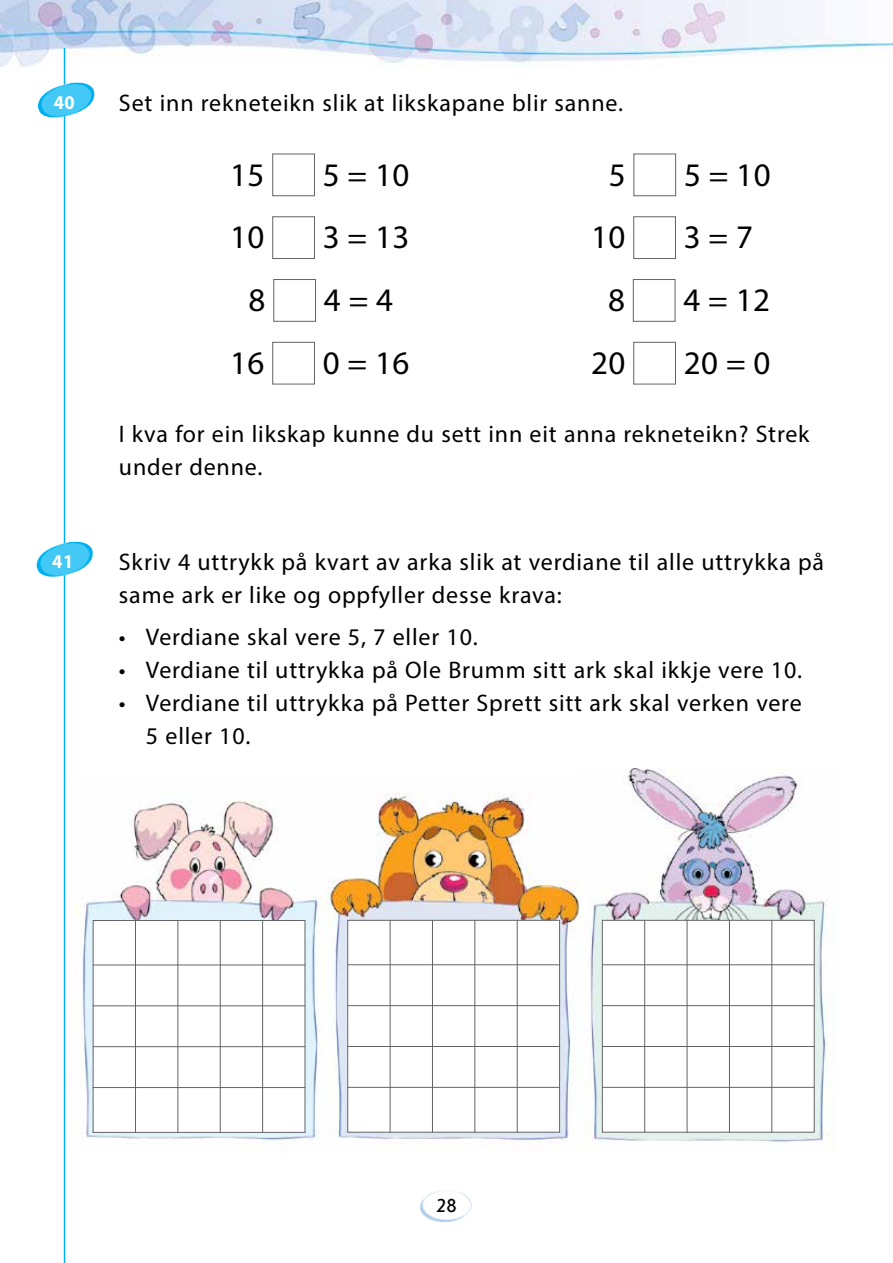
<style>
.page{position:relative;width:893px;height:1263px;background:#fff}
.page>*{position:absolute;margin:0;border:0;box-sizing:border-box;transform-origin:0 0}
.t1{font:33px "Myriad Pro";letter-spacing:.015em;color:#000}
.t2{font:24px/33px "Myriad Pro";letter-spacing:.035em;color:#000}
.t3{font:700 19.5px "Myriad Pro";color:#fff;scale:.95 1}
.t4{font:19.5px "Journal Sans C";color:#000}
</style>
<div class="page">
<img style="left:420px;top:1190px;width:52px;height:32px">
<img style="left:0;top:0;width:893px;height:66px">
<hr style="left:64px;top:48px;width:1px;height:1215px;background:#00aeef">
<img style="left:74px;top:792px;width:506px;height:352px">
<img style="left:38px;top:82px;width:57px;height:36px">
<div style="left:272px;top:154px;width:43px;height:42px;background:#fff;border:1px solid #636466"></div>
<div style="left:633px;top:154px;width:43px;height:42px;background:#fff;border:1px solid #636466"></div>
<div style="left:272px;top:216px;width:43px;height:43px;background:#fff;border:1px solid #636466"></div>
<div style="left:633px;top:216px;width:43px;height:43px;background:#fff;border:1px solid #636466"></div>
<div style="left:273px;top:279px;width:43px;height:43px;background:#fff;border:1px solid #636466"></div>
<div style="left:633px;top:279px;width:42px;height:43px;background:#fff;border:1px solid #636466"></div>
<div style="left:272px;top:342px;width:43px;height:42px;background:#fff;border:1px solid #636466"></div>
<div style="left:633px;top:342px;width:43px;height:42px;background:#fff;border:1px solid #636466"></div>
<img style="left:36px;top:542px;width:57px;height:35px">
<div style="left:93px;top:920px;width:212px;height:213px;background:#fff;border:1px solid #636466"></div>
<hr style="left:135px;top:920px;width:1px;height:213px;background:#636466">
<hr style="left:177px;top:920px;width:1px;height:213px;background:#636466">
<hr style="left:220px;top:920px;width:1px;height:213px;background:#636466">
<hr style="left:262px;top:920px;width:1px;height:213px;background:#636466">
<hr style="left:93px;top:1087px;width:212px;height:1px;background:#636466">
<hr style="left:93px;top:964px;width:212px;height:1px;background:#636466">
<hr style="left:93px;top:1005px;width:212px;height:1px;background:#636466">
<hr style="left:93px;top:1046px;width:212px;height:1px;background:#636466">
<div style="left:347px;top:920px;width:213px;height:212px;background:#fff;border:1px solid #636466"></div>
<hr style="left:390px;top:920px;width:1px;height:212px;background:#636466">
<hr style="left:432px;top:920px;width:1px;height:212px;background:#636466">
<hr style="left:474px;top:920px;width:1px;height:212px;background:#636466">
<hr style="left:517px;top:920px;width:1px;height:212px;background:#636466">
<hr style="left:347px;top:1087px;width:213px;height:1px;background:#636466">
<hr style="left:347px;top:964px;width:213px;height:1px;background:#636466">
<hr style="left:347px;top:1005px;width:213px;height:1px;background:#636466">
<hr style="left:347px;top:1046px;width:213px;height:1px;background:#636466">
<img style="left:588px;top:769px;width:242px;height:374px">
<div style="left:602px;top:920px;width:213px;height:212px;background:#fff;border:1px solid #636466"></div>
<hr style="left:644px;top:920px;width:1px;height:212px;background:#636466">
<hr style="left:687px;top:920px;width:1px;height:212px;background:#636466">
<hr style="left:729px;top:920px;width:1px;height:212px;background:#636466">
<hr style="left:771px;top:920px;width:1px;height:212px;background:#636466">
<hr style="left:602px;top:1087px;width:213px;height:1px;background:#636466">
<hr style="left:602px;top:964px;width:213px;height:1px;background:#636466">
<hr style="left:602px;top:1005px;width:213px;height:1px;background:#636466">
<hr style="left:602px;top:1046px;width:213px;height:1px;background:#636466">
<p class="t3" style="left:54px;top:90px;width:24px">40</p>
<p class="t2" style="left:119px;top:86px;width:506px">Set inn rekneteikn slik at likskapane blir sanne.</p>
<h1 class="t1" style="left:230px;top:154px;width:36px">15</h1>
<h1 class="t1" style="left:323px;top:154px;width:88px">5=10</h1>
<h1 class="t1" style="left:609px;top:154px;width:18px">5</h1>
<h1 class="t1" style="left:684px;top:154px;width:88px">5=10</h1>
<h1 class="t1" style="left:230px;top:217px;width:36px">10</h1>
<h1 class="t1" style="left:323px;top:217px;width:88px">3=13</h1>
<h1 class="t1" style="left:591px;top:217px;width:36px">10</h1>
<h1 class="t1" style="left:684px;top:217px;width:71px">3=7</h1>
<h1 class="t1" style="left:249px;top:280px;width:18px">8</h1>
<h1 class="t1" style="left:324px;top:280px;width:71px">4=4</h1>
<h1 class="t1" style="left:608px;top:280px;width:18px">8</h1>
<h1 class="t1" style="left:683px;top:280px;width:88px">4=12</h1>
<h1 class="t1" style="left:230px;top:342px;width:36px">16</h1>
<h1 class="t1" style="left:323px;top:342px;width:88px">0=16</h1>
<h1 class="t1" style="left:591px;top:342px;width:36px">20</h1>
<h1 class="t1" style="left:684px;top:342px;width:88px">20=0</h1>
<p class="t2" style="left:119px;top:417px;width:692px">I kva for ein likskap kunne du sett inn eit anna rekneteikn? Strek under denne.</p>
<p class="t3" style="left:52px;top:549px;width:24px">41</p>
<p class="t2" style="left:119px;top:545px;width:707px">Skriv 4 uttrykk på kvart av arka slik at verdiane til alle uttrykka på same ark er like og oppfyller desse krava:</p>
<p class="t2" style="left:119px;top:620px;width:360px">• Verdiane skal vere 5, 7 eller 10.</p>
<p class="t2" style="left:119px;top:653px;width:685px">• Verdiane til uttrykka på Ole Brumm sitt ark skal ikkje vere 10.</p>
<p class="t2" style="left:146px;top:686px;width:657px;text-indent:-27px">• Verdiane til uttrykka på Petter Sprett sitt ark skal verken vere<br>5 eller 10.</p>
<p class="t4" style="left:436px;top:1196px;width:22px">28</p>
</div>
